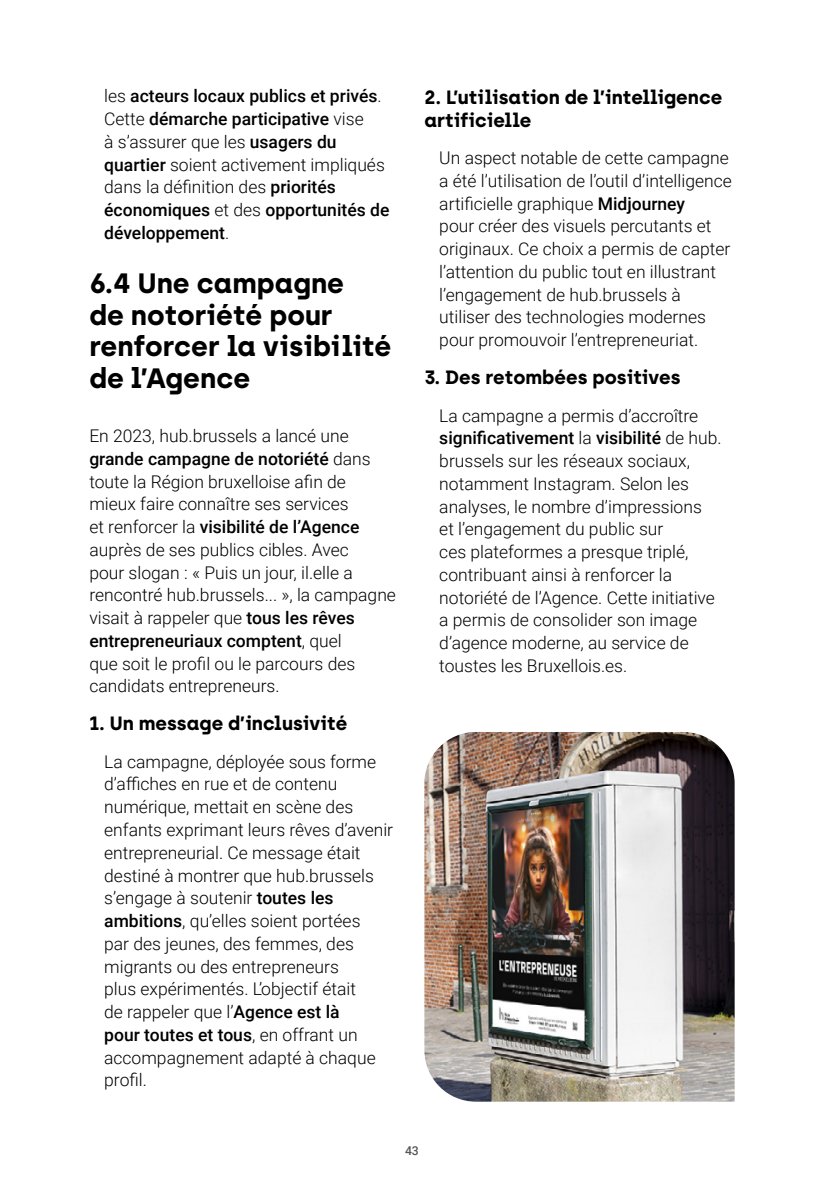
<style>
.page{position:relative;width:824px;height:1191px;background:#fff}
.page>*{position:absolute;margin:0;border:0;box-sizing:border-box;transform-origin:0 0}
.t1{font:700 28px/31.5px "Archia";color:#000}
.t2{font:700 19.25px/22.8px "Archia";color:#000}
.t3{font:300 17.5px/22.8px "Roboto";color:#000}
.t4{font:500 17.5px/22.8px "Roboto";color:#000}
.t5{font:500 12.25px "Roboto";color:#575756}
.s1{font-weight:300}
.s2{font-weight:500}
</style>
<div class="page">
<img style="left:424px;top:732px;width:310px;height:369px">
<p class="t4" style="left:104px;top:84px;width:286px"><span class="s1">les</span> acteurs locaux publics et privés<span class="s1">.<br>Cette</span> démarche participative <span class="s1">vise<br>à s’assurer que les</span> usagers du quartier <span class="s1">soient activement impliqués dans la définition des</span> priorités économiques <span class="s1">et des</span> opportunités de développement<span class="s1">.</span></p>
<h1 class="t1" style="left:89px;top:267px;width:303px">6.4 Une campagne<br>de notoriété pour renforcer la visibilité de l’Agence</h1>
<p class="t3" style="left:89px;top:424px;width:308px">En 2023, hub.brussels a lancé une <span class="s2">grande campagne de notoriété</span> dans toute la Région bruxelloise afin de mieux faire connaître ses services<br>et renforcer la <span class="s2">visibilité de l’Agence </span>auprès de ses publics cibles. Avec<br>pour slogan : « Puis un jour, il.elle a rencontré hub.brussels... », la campagne visait à rappeler que <span class="s2">tous les rêves entrepreneuriaux comptent</span>, quel<br>que soit le profil ou le parcours des candidats entrepreneurs.</p>
<p class="t2" style="left:89px;top:711px;width:259px">1. Un message d’inclusivité</p>
<p class="t3" style="left:104px;top:749px;width:290px">La campagne, déployée sous forme d’affiches en rue et de contenu numérique, mettait en scène des enfants exprimant leurs rêves d’avenir entrepreneurial. Ce message était destiné à montrer que hub.brussels s’engage à soutenir <span class="s2">toutes les ambitions</span>, qu’elles soient portées<br>par des jeunes, des femmes, des migrants ou des entrepreneurs<br>plus expérimentés. L’objectif était<br>de rappeler que l’<span class="s2">Agence est là<br>pour toutes et tous</span>, en offrant un accompagnement adapté à chaque profil.</p>
<p class="t2" style="left:424px;top:85px;width:299px">2. L’utilisation de l’intelligence artificielle</p>
<p class="t3" style="left:439px;top:146px;width:294px">Un aspect notable de cette campagne a été l’utilisation de l’outil d’intelligence artificielle graphique <span class="s2">Midjourney<br></span>pour créer des visuels percutants et originaux. Ce choix a permis de capter l’attention du public tout en illustrant l’engagement de hub.brussels à utiliser des technologies modernes pour promouvoir l’entrepreneuriat.</p>
<p class="t2" style="left:424px;top:365px;width:257px">3. Des retombées positives</p>
<p class="t3" style="left:439px;top:403px;width:284px">La campagne a permis d’accroître <span class="s2">significativement</span> la <span class="s2">visibilité</span> de hub. brussels sur les réseaux sociaux, notamment Instagram. Selon les analyses, le nombre d’impressions<br>et l’engagement du public sur<br>ces plateformes a presque triplé, contribuant ainsi à renforcer la notoriété de l’Agence. Cette initiative a permis de consolider son image d’agence moderne, au service de toustes les Bruxellois.es.</p>
<p class="t5" style="left:405px;top:1141px;width:15px">43</p>
</div>
